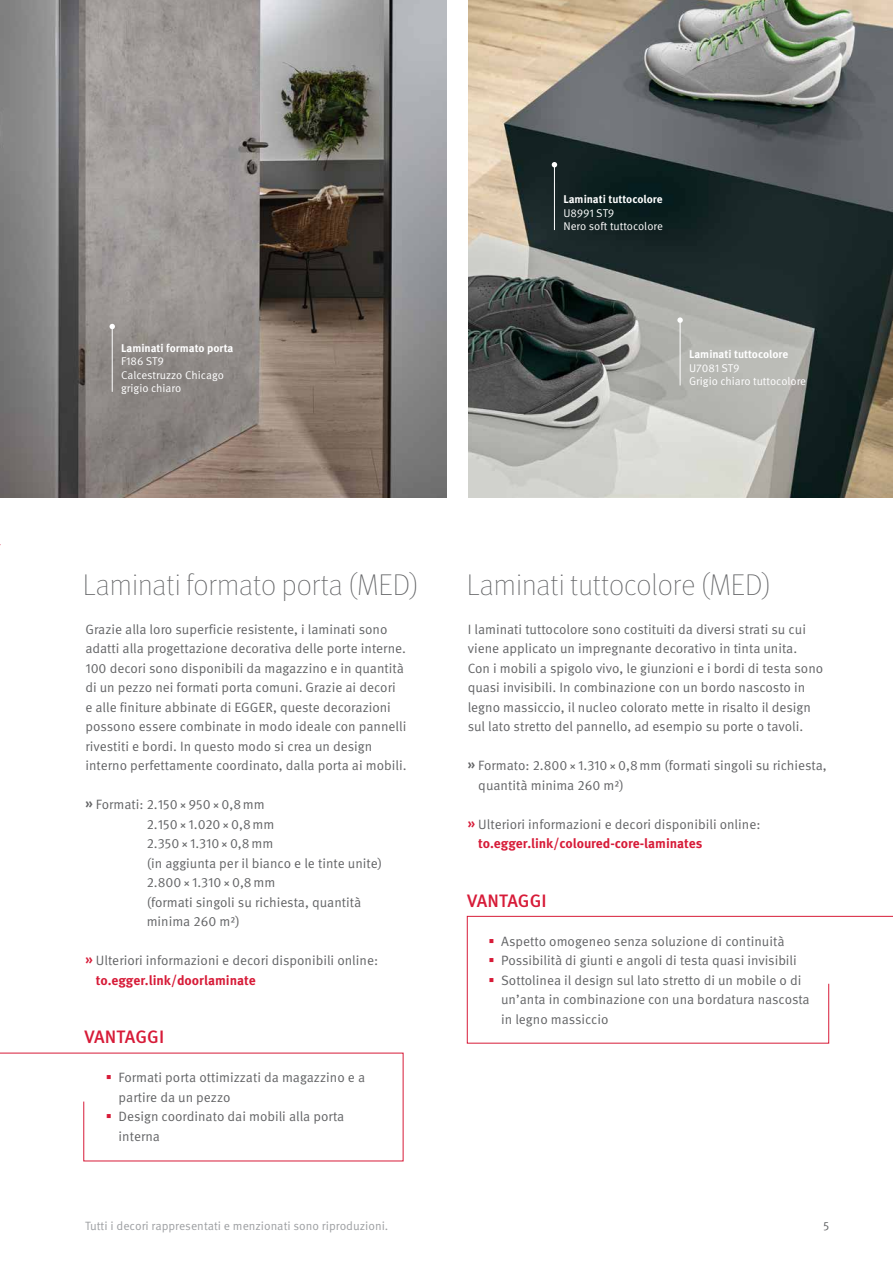
<style>
.page{position:relative;width:893px;height:1263px;background:#fff}
.page>*{position:absolute;margin:0;border:0;box-sizing:border-box;transform-origin:0 0}
.t1{font:100 30px "Meta Pro";color:#636466}
.t2{font:500 18px "Meta Pro";letter-spacing:.01em;color:#d71b38}
.t3{font:13.5px/19.5px "Meta Pro";color:#636466}
.t4{font:12px "Meta Pro";color:#9d9fa2}
.t5{font:12px "Meta Pro";color:#636466}
.t6{font:11.25px/13.5px "Meta Pro";color:#fff}
.t7{font:700 11.25px "Meta Pro";color:#fff}
.t8{font:11.25px/13.5px "Meta Pro Norm";color:#fff}
.s1{font-weight:700}
.s2{font-weight:700;color:#d71b38}
</style>
<div class="page">
<svg style="left:466px;top:915px;width:427px;height:129px"></svg>
<img style="left:0;top:0;width:446px;height:497px">
<img style="left:468px;top:0;width:425px;height:497px">
<hr style="left:554px;top:165px;width:1px;height:65px;background:#fff">
<svg style="left:552px;top:162px;width:5px;height:5px"></svg>
<hr style="left:680px;top:320px;width:1px;height:65px;background:#fff">
<svg style="left:677px;top:317px;width:6px;height:6px"></svg>
<hr style="left:112px;top:326px;width:1px;height:66px;background:#fff">
<svg style="left:110px;top:324px;width:5px;height:5px"></svg>
<svg style="left:0;top:1052px;width:404px;height:110px"></svg>
<svg style="left:489px;top:939px;width:4px;height:4px"></svg>
<svg style="left:489px;top:958px;width:4px;height:4px"></svg>
<svg style="left:489px;top:978px;width:4px;height:4px"></svg>
<p class="t7" style="left:121px;top:339px;width:114px">Laminati formato porta</p>
<p class="t6" style="left:121px;top:355px;width:104px">F186 ST9<br>Calcestruzzo Chicago grigio chiaro</p>
<p class="t7" style="left:563px;top:190px;width:101px">Laminati tuttocolore</p>
<p class="t8" style="left:563px;top:205px;width:101px">U8991 ST9<br>Nero soft tuttocolore</p>
<p class="t7" style="left:689px;top:346px;width:101px">Laminati tuttocolore</p>
<p class="t6" style="left:689px;top:361px;width:119px">U7081 ST9<br>Grigio chiaro tuttocolore</p>
<h1 class="t1" style="left:83px;top:564px;width:337px">Laminati formato porta (MED)</h1>
<p class="t3" style="left:85px;top:619px;width:323px">Grazie alla loro superficie resistente, i laminati sono adatti alla progettazione decorativa delle porte interne.<br>100 decori sono disponibili da magazzino e in quantità di un pezzo nei formati porta comuni. Grazie ai decori<br>e alle finiture abbinate di EGGER, queste decorazioni possono essere combinate in modo ideale con pannelli rivestiti e bordi. In questo modo si crea un design interno perfettamente coordinato, dalla porta ai mobili.</p>
<p class="t3" style="left:147px;top:795px;width:237px;text-indent:-61px"><span class="s1">»</span> Formati: 2.150×950×0,8mm<br>2.150×1.020×0,8mm<br>2.350×1.310×0,8mm<br>(in aggiunta per il bianco e le tinte unite)<br>2.800×1.310×0,8mm<br>(formati singoli su richiesta, quantità minima 260 m²)</p>
<p class="t3" style="left:96px;top:951px;width:284px;text-indent:-10px"><span class="s2">»</span> Ulteriori informazioni e decori disponibili online: <span class="s2">to.egger.link/doorlaminate</span></p>
<h2 class="t2" style="left:84px;top:1023px;width:81px">VANTAGGI</h2>
<p class="t3" style="left:119px;top:1068px;width:248px">Formati porta ottimizzati da magazzino e a partire da un pezzo<br>Design coordinato dai mobili alla porta interna</p>
<h1 class="t1" style="left:467px;top:564px;width:306px">Laminati tuttocolore (MED)</h1>
<p class="t3" style="left:468px;top:619px;width:357px">I laminati tuttocolore sono costituiti da diversi strati su cui viene applicato un impregnante decorativo in tinta unita.<br>Con i mobili a spigolo vivo, le giunzioni e i bordi di testa sono quasi invisibili. In combinazione con un bordo nascosto in legno massiccio, il nucleo colorato mette in risalto il design sul lato stretto del pannello, ad esempio su porte o tavoli.</p>
<p class="t3" style="left:478px;top:756px;width:350px;text-indent:-11px"><span class="s1">»</span> Formato: 2.800×1.310×0,8mm (formati singoli su richiesta, quantità minima 260 m²)</p>
<p class="t3" style="left:478px;top:814px;width:284px;text-indent:-10px"><span class="s2">»</span> Ulteriori informazioni e decori disponibili online: <span class="s2">to.egger.link/coloured-core-laminates</span></p>
<h2 class="t2" style="left:467px;top:887px;width:81px">VANTAGGI</h2>
<p class="t3" style="left:501px;top:931px;width:310px">Aspetto omogeneo senza soluzione di continuità Possibilità di giunti e angoli di testa quasi invisibili Sottolinea il design sul lato stretto di un mobile o di un’anta in combinazione con una bordatura nascosta in legno massiccio</p>
<p class="t4" style="left:85px;top:1218px;width:305px">Tutti i decori rappresentati e menzionati sono riproduzioni.</p>
<p class="t5" style="left:823px;top:1218px;width:7px">5</p>
</div>
